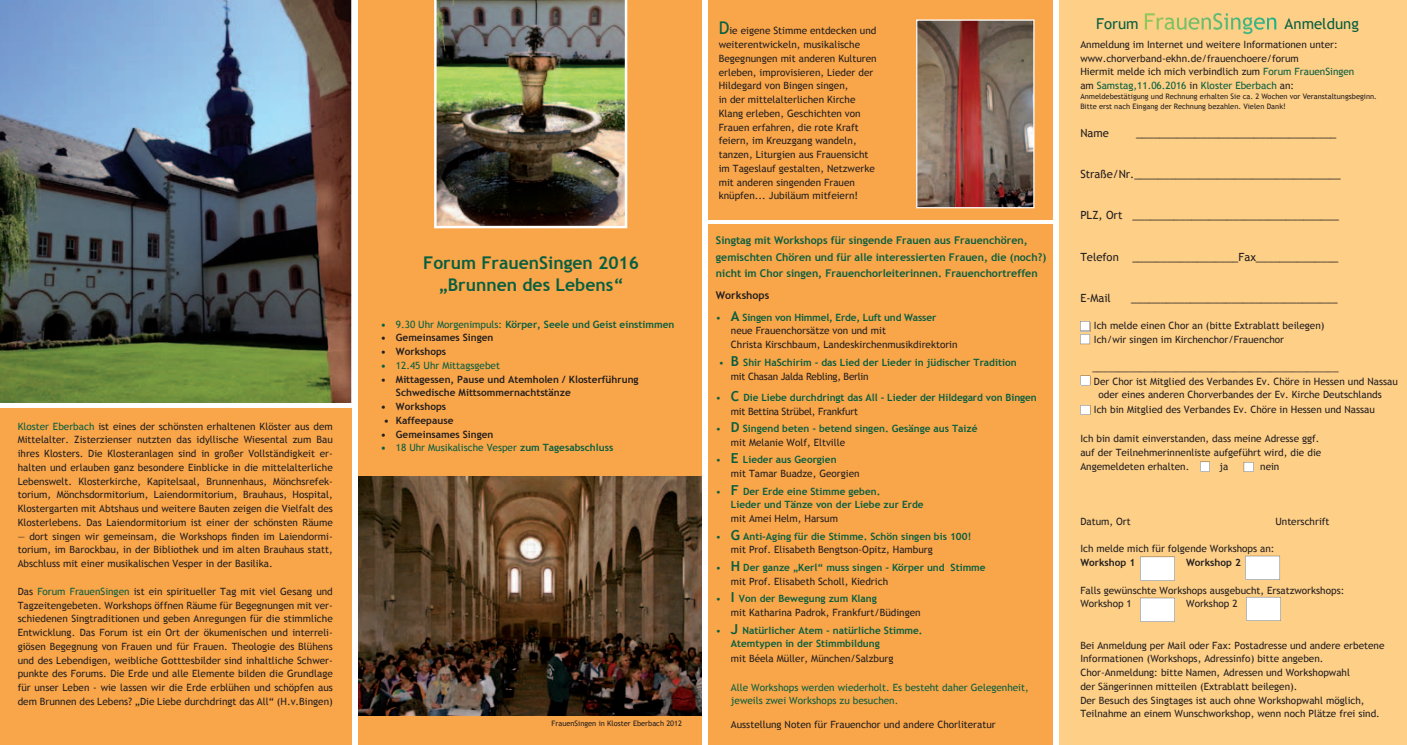
<style>
.page{position:relative;width:1407px;height:745px;background:#fff}
.page>*{position:absolute;margin:0;border:0;box-sizing:border-box;transform-origin:0 0}
.t1{font:700 17.5px/22.5px "Trebuchet MS";color:#085f40;text-align:center}
.t2{font:17.5px "Trebuchet MS";color:#085f40}
.t3{font:15px "Trebuchet MS";color:#085f40}
.t4{font:11.25px "Trebuchet MS";color:#231f20}
.t5{font:700 10.62px/16.2px "Trebuchet MS";color:#085f40}
.t6{font:700 10.62px "Trebuchet MS";color:#231f20}
.t7{font:10px/13.8px "Trebuchet MS";color:#231f20}
.t8{font:700 10px/13.8px "Trebuchet MS";color:#085f40}
.t9{font:700 10px/13.8px "Trebuchet MS";color:#231f20}
.t10{font:10px/13.8px "Trebuchet MS";color:#085f40}
.t11{font:7.5px/10px "Trebuchet MS";color:#231f20}
.s1{color:#085f40}
.s2{font-weight:400}
.s3{font-weight:700}
.s4{font-size:22.5px;color:#fff}
.s5{font-weight:700;font-size:13.75px;color:#085f40}
.s6{font-weight:700;color:#085f40}
.s7{font-size:13.75px}
.s8{font-weight:400;color:#231f20}
</style>
<div class="page">
<div style="left:0;top:0;width:1055px;height:744px;background:#f9a549"></div>
<div style="left:1056px;top:0;width:351px;height:744px;background:#fecf87"></div>
<img style="left:916px;top:19px;width:118px;height:189px">
<svg style="left:1080px;top:405px;width:10px;height:9px"></svg>
<hr style="left:705px;top:220px;width:351px;height:3px;background:#fff">
<svg style="left:1080px;top:321px;width:10px;height:23px"></svg>
<svg style="left:1244px;top:462px;width:9px;height:9px"></svg>
<svg style="left:1200px;top:461px;width:10px;height:10px"></svg>
<div style="left:1053px;top:0;width:5px;height:744px;background:#fff"></div>
<svg style="left:1080px;top:375px;width:10px;height:10px"></svg>
<img style="left:357px;top:476px;width:346px;height:239px">
<img style="left:0;top:0;width:352px;height:407px">
<img style="left:434px;top:0;width:193px;height:228px">
<div style="left:703px;top:0;width:5px;height:744px;background:#fff"></div>
<div style="left:352px;top:0;width:5px;height:744px;background:#fff"></div>
<svg style="left:1140px;top:556px;width:35px;height:24px"></svg>
<svg style="left:1245px;top:555px;width:35px;height:24px"></svg>
<svg style="left:1140px;top:597px;width:35px;height:24px"></svg>
<svg style="left:1246px;top:597px;width:35px;height:23px"></svg>
<p class="t7" style="left:18px;top:419px;width:317px;text-align:justify"><span class="s1">Kloster Eberbach</span> ist eines der schönsten erhaltenen Klöster aus dem Mittelalter. Zisterzienser nutzten das idyllische Wiesental zum Bau ihres Klosters. Die Klosteranlagen sind in großer Vollständigkeit er&shy;halten und erlauben ganz besondere Einblicke in die mittelalterliche Lebenswelt. Klosterkirche, Kapitelsaal, Brunnenhaus, Mönchsrefek&shy;torium, Mönchsdormitorium, Laiendormitorium, Brauhaus, Hospital, Klostergarten mit Abtshaus und weitere Bauten zeigen die Vielfalt des Klosterlebens. Das Laiendormitorium ist einer der schönsten Räume</p>
<p class="t7" style="left:18px;top:529px;width:317px;text-align:justify">— dort singen wir gemeinsam, die Workshops finden im Laiendormi&shy;torium, im Barockbau, in der Bibliothek und im alten Brauhaus statt, Abschluss mit einer musikalischen Vesper in der Basilika.</p>
<p class="t7" style="left:18px;top:584px;width:317px;text-align:justify">Das <span class="s1">Forum FrauenSingen</span> ist ein spiritueller Tag mit viel Gesang und Tagzeitengebeten. Workshops öffnen Räume für Begegnungen mit ver&shy;schiedenen Singtraditionen und geben Anregungen für die stimmliche Entwicklung. Das Forum ist ein Ort der ökumenischen und interreli&shy;giösen Begegnung von Frauen und für Frauen. Theologie des Blühens und des Lebendigen, weibliche Gotttesbilder sind inhaltliche Schwer&shy;punkte des Forums. Die Erde und alle Elemente bilden die Grundlage für unser Leben - wie lassen wir die Erde erblühen und schöpfen aus dem Brunnen des Lebens? „Die Liebe durchdringt das All“ (H.v.Bingen)</p>
<h1 class="t1" style="left:423px;top:251px;width:217px">Forum FrauenSingen 2016 „Brunnen des Lebens“</h1>
<p class="t8" style="left:381px;top:317px;width:295px">• <span class="s2">9.30 Uhr Morgenimpuls:</span> Körper, Seele und Geist einstimmen</p>
<p class="t9" style="left:381px;top:330px;width:114px">• Gemeinsames Singen</p>
<p class="t9" style="left:381px;top:344px;width:67px">• Workshops</p>
<p class="t10" style="left:381px;top:358px;width:121px"><span class="s3">•</span> 12.45 Uhr Mittagsgebet</p>
<p class="t9" style="left:396px;top:372px;width:244px;text-indent:-15px">• Mittagessen, Pause und Atemholen / Klosterführung<br>Schwedische Mittsommernachtstänze</p>
<p class="t9" style="left:381px;top:399px;width:67px">• Workshops</p>
<p class="t9" style="left:384px;top:413px;width:71px">• Kaffeepause</p>
<p class="t9" style="left:381px;top:427px;width:114px">• Gemeinsames Singen</p>
<p class="t10" style="left:381px;top:441px;width:234px"><span class="s3">•</span> 18 Uhr Musikalische Vesper <span class="s3">zum Tagesabschluss</span></p>
<p class="t11" style="left:551px;top:718px;width:132px">FrauenSingen in Kloster Eberbach 2012</p>
<h1 class="t2" style="left:719px;top:18px;width:12px">D</h1>
<h2 class="t3" style="left:1096px;top:15px;width:264px">Forum <span class="s4">FrauenSingen</span> Anmeldung</h2>
<p class="t7" style="left:719px;top:24px;width:159px;text-indent:11px">ie eigene Stimme entdecken und weiterentwickeln, musikalische<br>Begegnungen mit anderen Kulturen erleben, improvisieren, Lieder der<br>Hildegard von Bingen singen,<br>in der mittel alterlichen Kirche<br>Klang erleben, Geschich ten von<br>Frauen erfahren, die rote Kraft feiern, im Kreuzgang wandeln, tanzen, Liturgien aus Frauensicht im Tageslauf gestalten, Netzwerke mit anderen singenden Frauen knüpfen... Jubiläum mitfeiern!</p>
<p class="t7" style="left:1080px;top:38px;width:276px">Anmeldung im Internet und weitere Informationen unter: www.chorverband-ekhn.de/frauenchoere/forum<br>Hiermit melde ich mich verbindlich zum <span class="s1">Forum FrauenSingen </span>am <span class="s1">Samstag,11.06.2016</span> in <span class="s1">Kloster Eberbach</span> an:</p>
<p class="t11" style="left:1080px;top:91px;width:298px">Anmeldebestätigung und Rechnung erhalten Sie ca. 2 Wochen vor Veranstaltungsbeginn.<br>Bitte erst nach Eingang der Rechnung bezahlen. Vielen Dank!</p>
<p class="t4" style="left:1080px;top:126px;width:30px">Name</p>
<p class="t4" style="left:1136px;top:126px;width:202px">__________________________________</p>
<p class="t4" style="left:1080px;top:167px;width:262px">Straße/Nr.___________________________________</p>
<p class="t4" style="left:1080px;top:208px;width:260px">PLZ, Ort ___________________________________</p>
<p class="t4" style="left:1080px;top:250px;width:260px">Telefon __________________Fax______________</p>
<p class="t4" style="left:1080px;top:291px;width:32px">E-Mail</p>
<p class="t4" style="left:1131px;top:291px;width:208px">___________________________________</p>
<p class="t7" style="left:1094px;top:319px;width:232px">Ich melde einen Chor an (bitte Extrablatt beilegen)<br>Ich/wir singen im Kirchenchor/Frauenchor</p>
<p class="t7" style="left:1092px;top:360px;width:248px">_______________________________________________</p>
<p class="t7" style="left:1094px;top:374px;width:305px">Der Chor ist Mitglied des Verbandes Ev. Chöre in Hessen und Nassau</p>
<p class="t7" style="left:1098px;top:388px;width:285px">oder eines anderen Chorverbandes der Ev. Kirche Deutschlands</p>
<p class="t7" style="left:1094px;top:403px;width:282px">Ich bin Mitglied des Verbandes Ev. Chöre in Hessen und Nassau</p>
<p class="t7" style="left:1080px;top:431px;width:242px">Ich bin damit einverstanden, dass meine Adresse ggf. auf der Teilnehmerinnenliste aufgeführt wird, die die<br>Angemeldeten erhalten.</p>
<p class="t5" style="left:716px;top:232px;width:332px">Singtag mit Workshops für singende Frauen aus Frauenchören, gemischten Chören und für alle interessierten Frauen, die (noch?) nicht im Chor singen, Frauenchorleiterinnen. Frauenchortreffen</p>
<p class="t6" style="left:716px;top:289px;width:55px">Workshops</p>
<p class="t7" style="left:731px;top:310px;width:228px;text-indent:-15px"><span class="s1">•</span> <span class="s5">A</span> <span class="s6">Singen von Himmel, Erde, Luft und Wasser </span>neue Frauenchorsätze von und mit<br>Christa Kirschbaum, Landeskirchenmusikdirektorin</p>
<p class="t8" style="left:731px;top:355px;width:287px;text-indent:-12px"><span class="s2">•</span> <span class="s7">B</span> Shir HaSchirim - das Lied der Lieder in jüdischer Tradition <span class="s8">mit Chasan Jalda Rebling, Berlin</span></p>
<p class="t8" style="left:731px;top:390px;width:307px;text-indent:-15px"><span class="s2">•</span> <span class="s7">C</span> Die Liebe durchdringt das All - Lieder der Hildegard von Bingen <span class="s8">mit Bettina Strübel, Frankfurt</span></p>
<p class="t8" style="left:731px;top:421px;width:248px;text-indent:-15px"><span class="s2">•</span> <span class="s7">D</span> Singend beten - betend singen. Gesänge aus Taizé <span class="s8">mit Melanie Wolf, Eltville</span></p>
<p class="t7" style="left:731px;top:453px;width:130px;text-indent:-15px"><span class="s1">•</span> <span class="s5">E</span> <span class="s6">Lieder aus Georgien<br></span>mit Tamar Buadze, Georgien</p>
<p class="t8" style="left:731px;top:484px;width:194px;text-indent:-15px"><span class="s2">•</span> <span class="s7">F</span> Der Erde eine Stimme geben.<br>Lieder und Tänze von der Liebe zur Erde</p>
<p class="t7" style="left:731px;top:511px;width:109px">mit Amei Helm, Harsum</p>
<p class="t8" style="left:731px;top:529px;width:242px;text-indent:-15px"><span class="s2">•</span> <span class="s7">G</span> Anti-Aging für die Stimme. Schön singen bis 100! <span class="s8">mit Prof. Elisabeth Bengtson-Opitz, Hamburg</span></p>
<p class="t8" style="left:731px;top:560px;width:256px;text-indent:-15px"><span class="s2">•</span> <span class="s7">H</span> Der ganze „Kerl“ muss singen - Körper und Stimme <span class="s8">mit Prof. Elisabeth Scholl, Kiedrich</span></p>
<p class="t7" style="left:731px;top:591px;width:191px;text-indent:-15px"><span class="s1">•</span> <span class="s5">I</span> <span class="s6">Von der Bewegung zum Klang<br></span>mit Katharina Padrok, Frankfurt/Büdingen</p>
<p class="t8" style="left:731px;top:622px;width:193px;text-indent:-15px"><span class="s2">•</span> <span class="s7">J</span> Natürlicher Atem - natürliche Stimme.<br>Atemtypen in der Stimmbildung</p>
<p class="t7" style="left:731px;top:651px;width:164px">mit Béela Müller, München/Salzburg</p>
<p class="t10" style="left:731px;top:679px;width:299px">Alle Workshops werden wiederholt. Es besteht daher Gelegenheit, jeweils zwei Workshops zu besuchen.</p>
<p class="t7" style="left:731px;top:717px;width:266px">Ausstellung Noten für Frauenchor und andere Chorliteratur</p>
<p class="t7" style="left:1219px;top:459px;width:10px">ja</p>
<p class="t7" style="left:1260px;top:459px;width:21px">nein</p>
<p class="t7" style="left:1080px;top:514px;width:52px">Datum, Ort</p>
<p class="t7" style="left:1275px;top:514px;width:56px">Unterschrift</p>
<p class="t7" style="left:1080px;top:541px;width:196px">Ich melde mich für folgende Workshops an:</p>
<p class="t9" style="left:1080px;top:555px;width:56px">Workshop 1</p>
<p class="t9" style="left:1186px;top:555px;width:56px">Workshop 2</p>
<p class="t7" style="left:1080px;top:583px;width:265px">Falls gewünschte Workshops ausgebucht, Ersatzworkshops:<br>Workshop 1</p>
<p class="t7" style="left:1186px;top:596px;width:53px">Workshop 2</p>
<p class="t7" style="left:1080px;top:638px;width:306px">Bei Anmeldung per Mail oder Fax: Postadresse und andere erbetene Informationen (Workshops, Adressinfo) bitte angeben.<br>Chor-Anmeldung: bitte Namen, Adressen und Workshopwahl<br>der Sängerinnen mitteilen (Extrablatt beilegen).<br>Der Besuch des Singtages ist auch ohne Workshopwahl möglich, Teilnahme an einem Wunschworkshop, wenn noch Plätze frei sind.</p>
</div>
